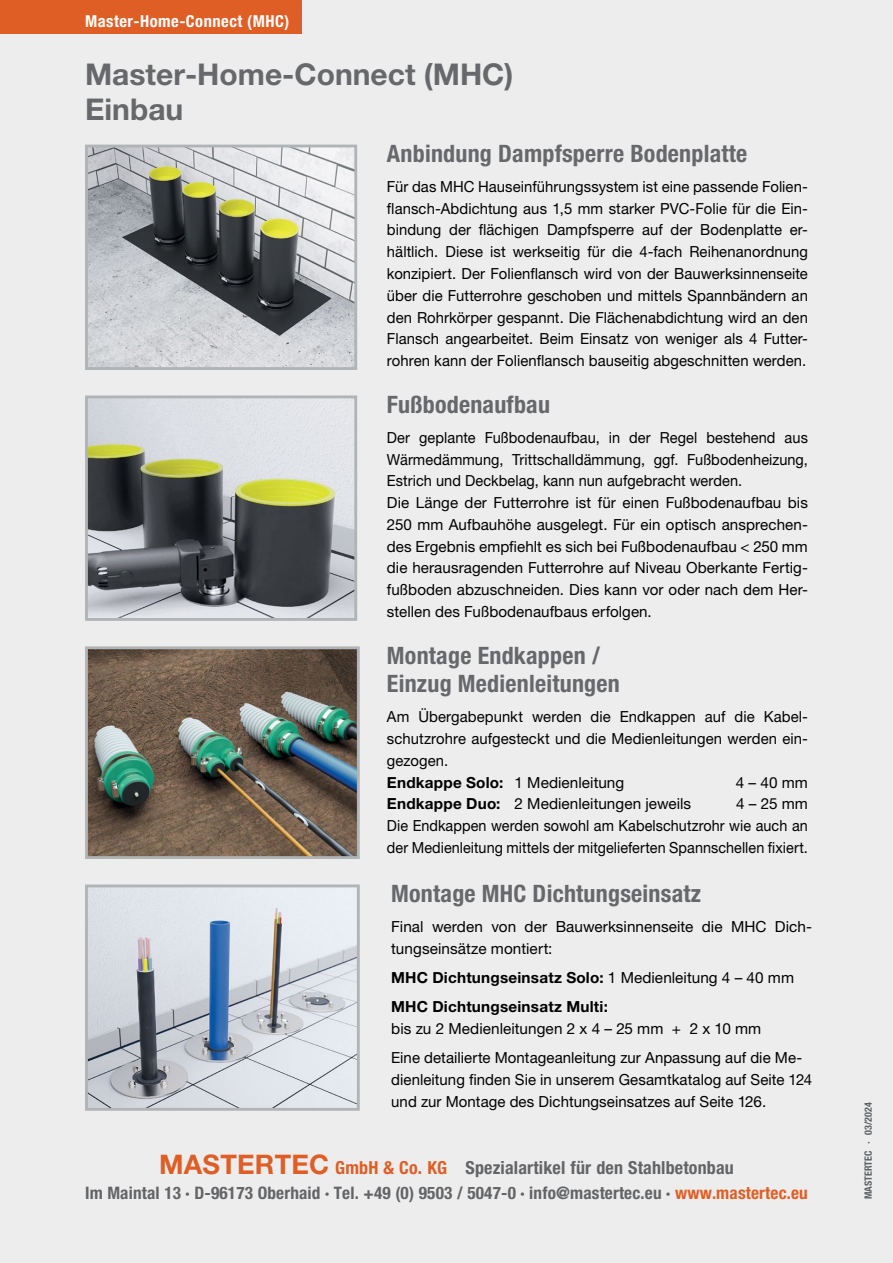
<style>
.page{position:relative;width:893px;height:1263px;background:#ededee}
.page>*{position:absolute;margin:0;border:0;box-sizing:border-box;transform-origin:0 0}
.t1{font:700 30px/34.5px "Helvetica Neue LT Pro";color:#67686b}
.t2{font:700 condensed 24px/28.5px "Helvetica Neue LT Pro";letter-spacing:.01em;color:#67686b}
.t3{font:700 condensed 18px "Helvetica Neue LT Pro";letter-spacing:.01em;color:#636466}
.t4{font:700 condensed 17.25px "Helvetica Neue LT Pro";letter-spacing:.01em;color:#636466}
.t5{font:700 condensed 16.5px "Helvetica Neue LT Pro";letter-spacing:.03em;color:#fff}
.t6{font:15.3px/21.8px "Helvetica Neue LT Pro";letter-spacing:.005em;color:#000}
.t7{font:15.3px/21.8px "Helvetica Neue LT Pro";letter-spacing:.005em;color:#000;scale:.95 1}
.t8{font:700 15.3px/29.2px "Helvetica Neue LT Pro";letter-spacing:.015em;color:#000}
.t9{font:700 condensed 10.05px "Helvetica Neue LT Pro";color:#5b6063}
.s1{font-weight:700}
.s2{font-weight:400}
.s3{font-stretch:normal;font-size:27px;color:#df5e25}
.s4{color:#df5e25}
.s5{font-stretch:normal}
</style>
<div class="page">
<div style="left:0;top:0;width:302px;height:34px;background:#df5e25"></div>
<img style="left:89px;top:399px;width:264px;height:218px">
<div style="left:85px;top:395px;width:272px;height:226px;border:3px solid #b1b4b6"></div>
<img style="left:89px;top:650px;width:267px;height:205px">
<div style="left:85px;top:646px;width:275px;height:213px;border:3px solid #b1b4b6"></div>
<img style="left:89px;top:888px;width:267px;height:219px">
<div style="left:85px;top:884px;width:275px;height:227px;border:3px solid #b1b4b6"></div>
<img style="left:89px;top:149px;width:264px;height:217px">
<div style="left:85px;top:145px;width:272px;height:225px;border:3px solid #b1b4b6"></div>
<p class="t5" style="left:85px;top:11px;width:206px">Master-Home-Connect (MHC)</p>
<h1 class="t1" style="left:85px;top:57px;width:430px">Master-Home-Connect (MHC)<br>Einbau</h1>
<h2 class="t2" style="left:387px;top:139px;width:362px">Anbindung Dampfsperre Bodenplatte</h2>
<p class="t6" style="left:387px;top:175px;width:422px;text-align:justify">Für das MHC Hauseinführungssystem ist eine passende Folien&shy;flansch-Abdichtung aus 1,5 mm starker PVC-Folie für die Ein&shy;bindung der flächigen Dampfsperre auf der Bodenplatte er&shy;hältlich. Diese ist werkseitig für die 4-fach Reihenanordnung konzipiert. Der Folienflansch wird von der Bauwerksinnenseite über die Futterrohre geschoben und mittels Spannbändern an den Rohrkörper gespannt. Die Flächenabdichtung wird an den Flansch angearbeitet. Beim Einsatz von weniger als 4 Futter&shy;rohren kann der Folienflansch bauseitig abgeschnitten werden.</p>
<h2 class="t2" style="left:387px;top:389px;width:165px">Fußbodenaufbau</h2>
<p class="t7" style="left:387px;top:426px;width:445px">Der geplante Fußbodenaufbau, in der Regel bestehend aus Wärmedämmung, Trittschalldämmung, ggf. Fußbodenheizung, Estrich und Deckbelag, kann nun aufgebracht werden.<br>Die Länge der Futterrohre ist für einen Fußbodenaufbau bis 250 mm Aufbauhöhe ausgelegt. Für ein optisch ansprechen&shy;des Ergebnis empfiehlt es sich bei Fußbodenaufbau &lt; 250 mm die herausragenden Futterrohre auf Niveau Oberkante Fertig&shy;fußboden abzuschneiden. Dies kann vor oder nach dem Her&shy;stellen des Fußbodenaufbaus erfolgen.</p>
<h2 class="t2" style="left:387px;top:640px;width:234px">Montage Endkappen /<br>Einzug Medienleitungen</h2>
<p class="t6" style="left:387px;top:706px;width:422px">Am Übergabepunkt werden die Endkappen auf die Kabel&shy;schutzrohre aufgesteckt und die Medienleitungen werden ein&shy;gezogen.<br><span class="s1">Endkappe Solo:</span> 1 Medienleitung</p>
<p class="t6" style="left:736px;top:771px;width:74px">4 – 40 mm</p>
<p class="t6" style="left:387px;top:793px;width:306px"><span class="s1">Endkappe Duo:</span> 2 Medienleitungen jeweils</p>
<p class="t6" style="left:387px;top:793px;width:422px;text-align:justify;text-indent:349px">4 – 25 mm Die Endkappen werden sowohl am Kabelschutzrohr wie auch an der Medienleitung mittels der mitgelieferten Spannschellen fixiert.</p>
<h2 class="t2" style="left:391px;top:878px;width:311px">Montage MHC Dichtungseinsatz</h2>
<p class="t6" style="left:391px;top:915px;width:422px">Final werden von der Bauwerksinnenseite die MHC Dich&shy;tungseinsätze montiert:</p>
<p class="t8" style="left:391px;top:962px;width:404px">MHC Dichtungseinsatz Solo: <span class="s2">1 Medienleitung 4 – 40 mm<br></span>MHC Dichtungseinsatz Multi:</p>
<p class="t6" style="left:391px;top:1014px;width:412px;line-height:29.2px">bis zu 2 Medienleitungen 2 x 4 – 25 mm + 2 x 10 mm<br>Eine detailierte Montageanleitung zur Anpassung auf die Me-</p>
<p class="t6" style="left:391px;top:1068px;width:422px">dienleitung finden Sie in unserem Gesamtkatalog auf Seite 124 und zur Montage des Dichtungseinsatzes auf Seite 126.</p>
<p class="t3" style="left:159px;top:1156px;width:576px"><span class="s3">MASTERTEC</span> <span class="s4">GmbH &amp; Co. KG</span> Spezialartikel für den Stahlbetonbau</p>
<p class="t4" style="left:85px;top:1182px;width:724px">Im Maintal 13 · D-96173 Oberhaid · Tel. +49 (0) 9503 / 5047-0 · info@mastertec.eu · <span class="s4">www.mastertec.eu</span></p>
<p class="t9" style="left:862px;top:1199px;width:98px;rotate:-90deg">MASTERTEC <span class="s5">·</span> 03/2024</p>
</div>
